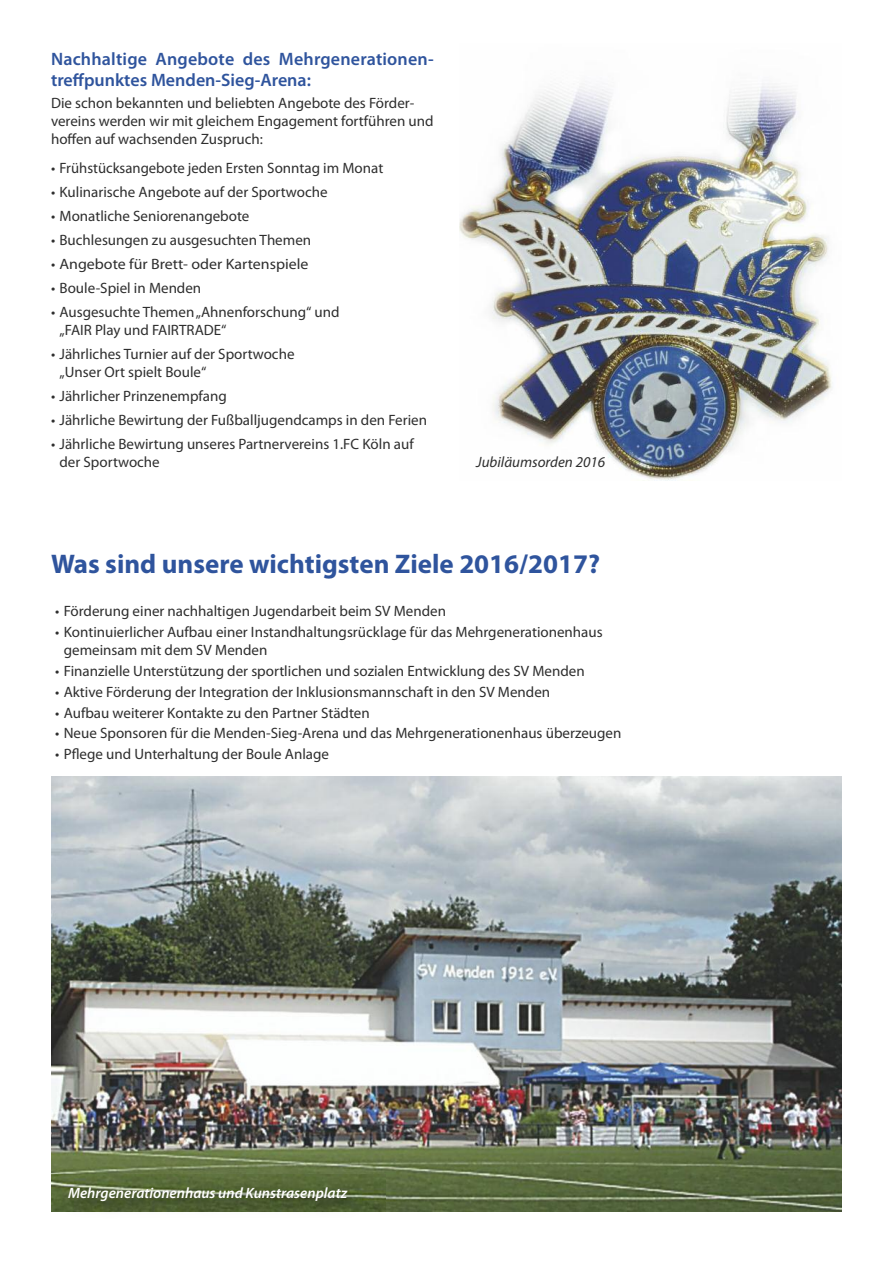
<style>
.page{position:relative;width:893px;height:1263px;background:#fff}
.page>*{position:absolute;margin:0;border:0;box-sizing:border-box;transform-origin:0 0}
.t1{font:700 27px "Myriad Pro";color:#2f549d}
.t2{font:600 18px/21.6px "Myriad Pro";letter-spacing:.01em;color:#2f549d}
.t3{font:15px/18px "Myriad Pro";color:#2e2e2e}
.t4{font:italic 600 15px "Myriad Pro";color:#fff}
.t5{font:italic 15px "Myriad Pro";color:#2e2e2e}
</style>
<div class="page">
<img style="left:459px;top:83px;width:373px;height:397px">
<img style="left:51px;top:777px;width:791px;height:435px">
<img style="left:51px;top:1174px;width:334px;height:38px">
<p class="t2" style="left:51px;top:49px;width:384px">Nachhaltige Angebote des Mehrgenerationen&shy;treffpunktes Menden-Sieg-Arena:</p>
<p class="t3" style="left:51px;top:96px;width:384px">Die schon bekannten und beliebten angebote des Förder&shy;vereins werden wir mit gleichem engagement fortführen und hoffen auf wachsenden Zuspruch:</p>
<p class="t3" style="left:51px;top:160px;width:334px">• Frühstücksangebote jeden ersten Sonntag im Monat</p>
<p class="t3" style="left:51px;top:184px;width:278px">• Kulinarische angebote auf der Sportwoche</p>
<p class="t3" style="left:51px;top:208px;width:200px">• Monatliche Seniorenangebote</p>
<p class="t3" style="left:51px;top:232px;width:262px">• Buchlesungen zu ausgesuchten Themen</p>
<p class="t3" style="left:51px;top:256px;width:259px">• angebote für Brett- oder Kartenspiele</p>
<p class="t3" style="left:51px;top:280px;width:152px">• Boule-Spiel in Menden</p>
<p class="t3" style="left:60px;top:304px;width:282px;text-indent:-9px">• ausgesuchte Themen„ahnenforschung“ und „FaIr Play und FaIrTraDe“</p>
<p class="t3" style="left:60px;top:346px;width:236px;text-indent:-9px">• Jährliches Turnier auf der Sportwoche „Unser Ort spielt Boule“</p>
<p class="t3" style="left:51px;top:388px;width:177px">• Jährlicher Prinzenempfang</p>
<p class="t3" style="left:51px;top:412px;width:378px">• Jährliche Bewirtung der Fußballjugendcamps in den Ferien</p>
<p class="t3" style="left:60px;top:436px;width:356px;text-indent:-9px">• Jährliche Bewirtung unseres Partnervereins 1.FC Köln auf der Sportwoche</p>
<p class="t5" style="left:476px;top:457px;width:130px">Jubiläumsorden 2016</p>
<h1 class="t1" style="left:51px;top:554px;width:551px">Was sind unsere wichtigsten Ziele 2016/2017?</h1>
<p class="t3" style="left:55px;top:603px;width:392px">• Förderung einer nachhaltigen Jugendarbeit beim SV Menden</p>
<p class="t3" style="left:64px;top:624px;width:540px;text-indent:-9px">• Kontinuierlicher aufbau einer Instandhaltungsrücklage für das Mehrgenerationenhaus gemeinsam mit dem SV Menden</p>
<p class="t3" style="left:55px;top:663px;width:531px">• Finanzielle Unterstützung der sportlichen und sozialen entwicklung des SV Menden</p>
<p class="t3" style="left:55px;top:684px;width:496px">• aktive Förderung der Integration der Inklusionsmannschaft in den SV Menden</p>
<p class="t3" style="left:55px;top:705px;width:316px">• aufbau weiterer Kontakte zu den Partner Städten</p>
<p class="t3" style="left:55px;top:726px;width:568px">• Neue Sponsoren für die Menden-Sieg-arena und das Mehrgenerationenhaus überzeugen</p>
<p class="t3" style="left:55px;top:747px;width:275px">• Pflege und Unterhaltung der Boule anlage</p>
<p class="t4" style="left:68px;top:1187px;width:281px">Mehrgenerationenhaus und Kunstrasenplatz</p>
</div>
